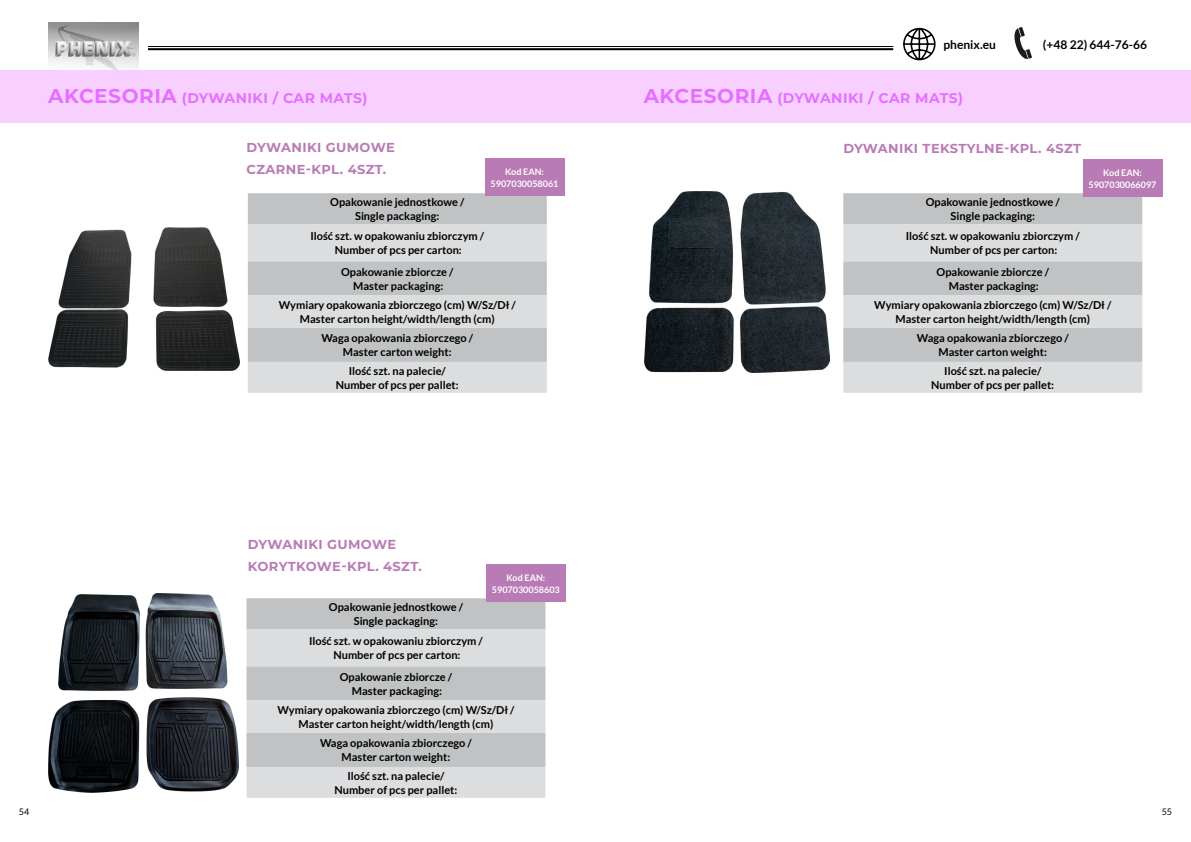
<style>
.page{position:relative;width:1191px;height:842px;background:#fff}
.page>*{position:absolute;margin:0;border:0;box-sizing:border-box;transform-origin:0 0}
.t1{font:700 14px "Montserrat";letter-spacing:.025em;color:#e570ff}
.tytuły_AKCESORIA{font:700 13px "Montserrat";letter-spacing:.03em;color:#b97bb5}
.t2{font:700 12px "Lato";color:#000}
.tekst_w_tabeli{font:700 11px "Lato";color:#000}
.KOD_GAŚNICY{font:700 9px "Lato";color:#fff}
.t3{font:9px "Lato";color:#000}
.s1{font-size:20px}
</style>
<div class="page">
<hr style="left:148px;top:46px;width:745px;height:1px;background:#000">
<hr style="left:148px;top:48px;width:745px;height:2px;background:#000">
<img style="left:48px;top:23px;width:91px;height:47px">
<svg style="left:903px;top:27px;width:33px;height:34px"></svg>
<svg style="left:1014px;top:27px;width:18px;height:32px"></svg>
<div style="left:248px;top:193px;width:299px;height:31px;background:#c0c2c4"></div>
<svg style="left:248px;top:224px;width:299px;height:169px;fill:#dcddde"></svg>
<div style="left:246px;top:598px;width:299px;height:31px;background:#c0c2c4"></div>
<svg style="left:246px;top:629px;width:299px;height:169px;fill:#dcddde"></svg>
<div style="left:843px;top:193px;width:299px;height:31px;background:#c0c2c4"></div>
<svg style="left:843px;top:224px;width:299px;height:169px;fill:#dcddde"></svg>
<img style="left:48px;top:227px;width:191px;height:143px">
<img style="left:48px;top:594px;width:191px;height:198px">
<img style="left:644px;top:192px;width:185px;height:181px">
<div style="left:485px;top:158px;width:79px;height:37px;background:#b97bb5"></div>
<div style="left:486px;top:564px;width:79px;height:38px;background:#b97bb5"></div>
<div style="left:1082px;top:160px;width:80px;height:37px;background:#b97bb5"></div>
<div style="left:0;top:70px;width:1191px;height:53px;background:#f8d0ff"></div>
<p class="t2" style="left:943px;top:37px;width:54px">phenix.eu</p>
<p class="t2" style="left:1043px;top:38px;width:105px">(+48 22) 644-76-66</p>
<p class="t1" style="left:48px;top:88px;width:321px"><span class="s1">AKCESORIA</span> (DYWANIKI / CAR MATS)</p>
<p class="t1" style="left:643px;top:88px;width:321px"><span class="s1">AKCESORIA</span> (DYWANIKI / CAR MATS)</p>
<p class="tytuły_AKCESORIA" style="left:246px;top:138px;width:150px">DYWANIKI GUMOWE</p>
<p class="tytuły_AKCESORIA" style="left:246px;top:160px;width:141px">CZARNE-KPL. 4SZT.</p>
<p class="KOD_GAŚNICY" style="left:505px;top:166px;width:40px">Kod EAN:</p>
<p class="KOD_GAŚNICY" style="left:490px;top:178px;width:69px">5907030058061</p>
<p class="tekst_w_tabeli" style="left:330px;top:196px;width:136px">Opakowanie jednostkowe /</p>
<p class="tekst_w_tabeli" style="left:355px;top:210px;width:86px">Single packaging:</p>
<p class="tekst_w_tabeli" style="left:310px;top:230px;width:175px">Ilość szt. w opakowaniu zbiorczym /</p>
<p class="tekst_w_tabeli" style="left:335px;top:244px;width:129px">Number of pcs per carton:</p>
<p class="tekst_w_tabeli" style="left:341px;top:265px;width:114px">Opakowanie zbiorcze /</p>
<p class="tekst_w_tabeli" style="left:353px;top:279px;width:92px">Master packaging:</p>
<p class="tekst_w_tabeli" style="left:279px;top:299px;width:238px">Wymiary opakowania zbiorczego (cm) W/Sz/Dł /</p>
<p class="tekst_w_tabeli" style="left:300px;top:313px;width:196px">Master carton height/width/length (cm)</p>
<p class="tekst_w_tabeli" style="left:321px;top:332px;width:153px">Waga opakowania zbiorczego /</p>
<p class="tekst_w_tabeli" style="left:343px;top:346px;width:110px">Master carton weight:</p>
<p class="tekst_w_tabeli" style="left:349px;top:364px;width:98px">Ilość szt. na palecie/</p>
<p class="tekst_w_tabeli" style="left:336px;top:378px;width:124px">Number of pcs per pallet:</p>
<p class="tytuły_AKCESORIA" style="left:248px;top:535px;width:150px">DYWANIKI GUMOWE</p>
<p class="tytuły_AKCESORIA" style="left:248px;top:557px;width:175px">KORYTKOWE-KPL. 4SZT.</p>
<p class="KOD_GAŚNICY" style="left:506px;top:572px;width:40px">Kod EAN:</p>
<p class="KOD_GAŚNICY" style="left:492px;top:584px;width:69px">5907030058603</p>
<p class="tekst_w_tabeli" style="left:329px;top:601px;width:136px">Opakowanie jednostkowe /</p>
<p class="tekst_w_tabeli" style="left:354px;top:615px;width:86px">Single packaging:</p>
<p class="tekst_w_tabeli" style="left:309px;top:635px;width:175px">Ilość szt. w opakowaniu zbiorczym /</p>
<p class="tekst_w_tabeli" style="left:333px;top:649px;width:129px">Number of pcs per carton:</p>
<p class="tekst_w_tabeli" style="left:340px;top:670px;width:114px">Opakowanie zbiorcze /</p>
<p class="tekst_w_tabeli" style="left:352px;top:684px;width:92px">Master packaging:</p>
<p class="tekst_w_tabeli" style="left:277px;top:704px;width:238px">Wymiary opakowania zbiorczego (cm) W/Sz/Dł /</p>
<p class="tekst_w_tabeli" style="left:299px;top:718px;width:196px">Master carton height/width/length (cm)</p>
<p class="tekst_w_tabeli" style="left:320px;top:737px;width:153px">Waga opakowania zbiorczego /</p>
<p class="tekst_w_tabeli" style="left:342px;top:751px;width:110px">Master carton weight:</p>
<p class="tekst_w_tabeli" style="left:347px;top:769px;width:98px">Ilość szt. na palecie/</p>
<p class="tekst_w_tabeli" style="left:334px;top:783px;width:124px">Number of pcs per pallet:</p>
<p class="tytuły_AKCESORIA" style="left:843px;top:139px;width:239px">DYWANIKI TEKSTYLNE-KPL. 4SZT</p>
<p class="KOD_GAŚNICY" style="left:1103px;top:168px;width:40px">Kod EAN:</p>
<p class="KOD_GAŚNICY" style="left:1088px;top:180px;width:69px">5907030066097</p>
<p class="tekst_w_tabeli" style="left:925px;top:196px;width:136px">Opakowanie jednostkowe /</p>
<p class="tekst_w_tabeli" style="left:950px;top:210px;width:86px">Single packaging:</p>
<p class="tekst_w_tabeli" style="left:905px;top:230px;width:175px">Ilość szt. w opakowaniu zbiorczym /</p>
<p class="tekst_w_tabeli" style="left:930px;top:244px;width:129px">Number of pcs per carton:</p>
<p class="tekst_w_tabeli" style="left:936px;top:265px;width:114px">Opakowanie zbiorcze /</p>
<p class="tekst_w_tabeli" style="left:948px;top:279px;width:92px">Master packaging:</p>
<p class="tekst_w_tabeli" style="left:874px;top:299px;width:238px">Wymiary opakowania zbiorczego (cm) W/Sz/Dł /</p>
<p class="tekst_w_tabeli" style="left:895px;top:313px;width:196px">Master carton height/width/length (cm)</p>
<p class="tekst_w_tabeli" style="left:917px;top:332px;width:153px">Waga opakowania zbiorczego /</p>
<p class="tekst_w_tabeli" style="left:938px;top:346px;width:110px">Master carton weight:</p>
<p class="tekst_w_tabeli" style="left:944px;top:364px;width:98px">Ilość szt. na palecie/</p>
<p class="tekst_w_tabeli" style="left:931px;top:378px;width:124px">Number of pcs per pallet:</p>
<p class="t3" style="left:19px;top:807px;width:12px">54</p>
<p class="t3" style="left:1161px;top:807px;width:12px">55</p>
</div>
